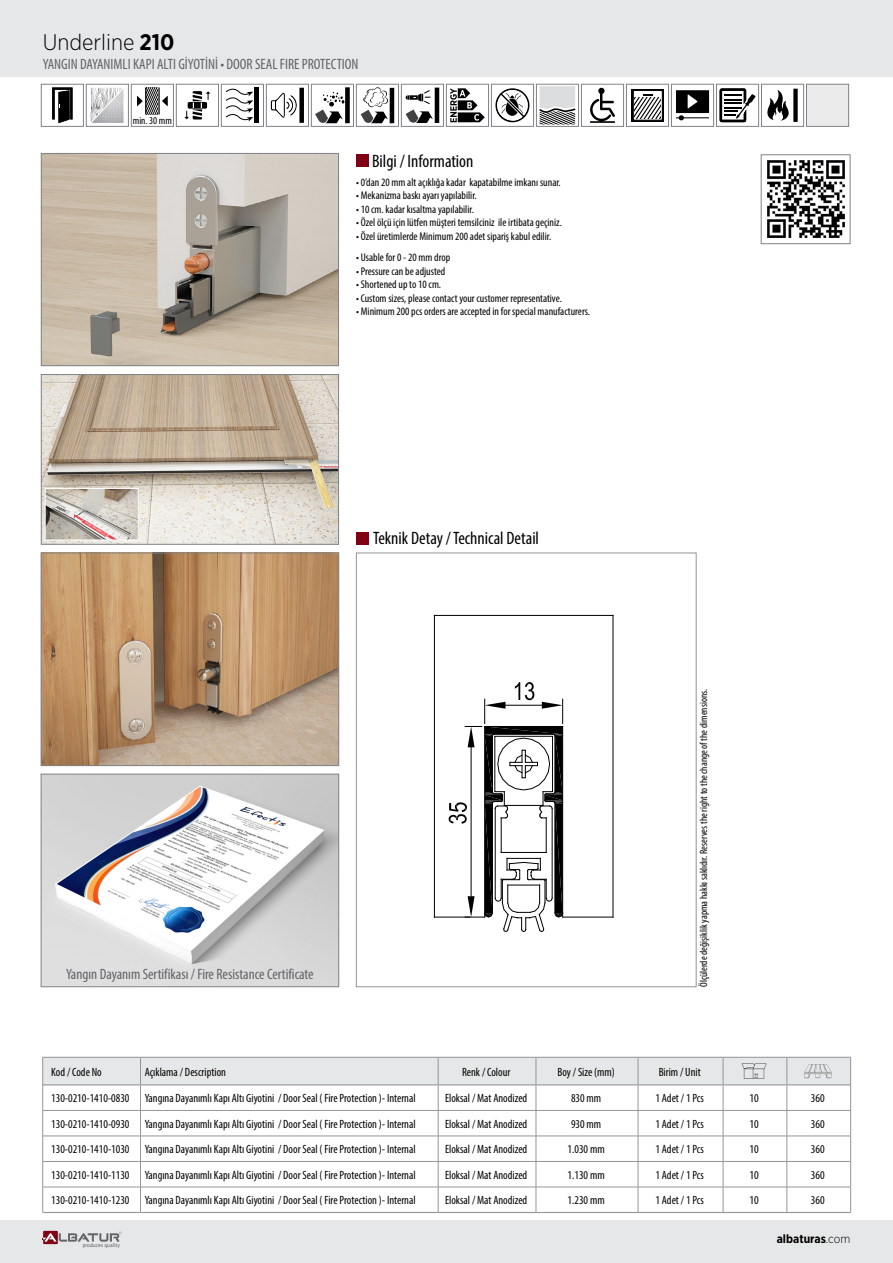
<style>
.page{position:relative;width:893px;height:1263px;background:#fff}
.page>*{position:absolute;margin:0;border:0;box-sizing:border-box;transform-origin:0 0}
.t1{font:300 22.5px "Gotham Narrow";color:#000}
.t2{font:condensed 18px "Myriad Pro";color:#000}
.t3{font:condensed 15px "Myriad Pro";color:#636466}
.t4{font:condensed 12px "Myriad Pro";color:#000}
.t5{font:700 12px "Gotham Narrow";color:#000}
.t6{font:condensed 11.25px "Myriad Pro";color:#000}
.t7{font:condensed 10.5px "Myriad Pro";color:#000}
.t8{font:5.55px "Klavika";color:#636466}
.s1{font-weight:700}
.s2{font-weight:300}
</style>
<div class="page">
<div style="left:761px;top:155px;width:89px;height:89px;border:1px solid #808285"></div>
<div style="left:0;top:1220px;width:893px;height:43px;background:#e6e7e8"></div>
<div style="left:0;top:0;width:893px;height:77px;background:#e6e7e8"></div>
<div style="left:43px;top:1231px;width:15px;height:13px;background:#820014"></div>
<svg style="left:42px;top:1231px;width:79px;height:11px"></svg>
<div style="left:806px;top:84px;width:43px;height:43px;background:#ebebec;border:1px solid #808285"></div>
<img style="left:43px;top:155px;width:294px;height:209px">
<div style="left:41px;top:153px;width:298px;height:213px;border:1px solid #808285"></div>
<hr style="left:434px;top:917px;width:51px;height:1px;background:#000">
<hr style="left:434px;top:615px;width:1px;height:302px;background:#000">
<hr style="left:434px;top:615px;width:179px;height:1px;background:#000">
<hr style="left:613px;top:615px;width:1px;height:302px;background:#000">
<hr style="left:563px;top:917px;width:50px;height:1px;background:#000">
<svg style="left:449px;top:682px;width:114px;height:250px"></svg>
<img style="left:43px;top:376px;width:294px;height:166px">
<div style="left:41px;top:374px;width:298px;height:170px;border:1px solid #808285"></div>
<img style="left:47px;top:490px;width:89px;height:48px">
<div style="left:45px;top:488px;width:93px;height:52px;border:1px solid #fff"></div>
<img style="left:767px;top:161px;width:77px;height:77px">
<img style="left:43px;top:555px;width:294px;height:209px">
<div style="left:41px;top:553px;width:298px;height:213px;border:1px solid #808285"></div>
<img style="left:43px;top:776px;width:294px;height:209px">
<div style="left:41px;top:774px;width:298px;height:213px;border:1px solid #808285"></div>
<svg style="left:225px;top:88px;width:28px;height:34px"></svg>
<hr style="left:255px;top:88px;width:4px;height:35px;background:#000">
<div style="left:221px;top:84px;width:43px;height:43px;border:1px solid #808285"></div>
<svg style="left:184px;top:91px;width:26px;height:29px"></svg>
<div style="left:176px;top:84px;width:43px;height:43px;border:1px solid #808285"></div>
<svg style="left:271px;top:88px;width:33px;height:35px"></svg>
<div style="left:266px;top:84px;width:43px;height:43px;border:1px solid #808285"></div>
<svg style="left:137px;top:88px;width:31px;height:26px"></svg>
<div style="left:131px;top:84px;width:43px;height:43px;border:1px solid #808285"></div>
<div style="left:41px;top:84px;width:43px;height:43px;border:1px solid #808285"></div>
<svg style="left:52px;top:87px;width:21px;height:36px"></svg>
<svg style="left:676px;top:90px;width:33px;height:30px"></svg>
<div style="left:671px;top:84px;width:43px;height:43px;border:1px solid #808285"></div>
<svg style="left:720px;top:88px;width:35px;height:34px"></svg>
<div style="left:716px;top:84px;width:43px;height:43px;border:1px solid #808285"></div>
<div style="left:632px;top:89px;width:32px;height:32px;background:#0e0e0e"></div>
<div style="left:633px;top:90px;width:29px;height:30px;background:#fff"></div>
<div style="left:633px;top:90px;width:29px;height:30px;border:1px solid #000"></div>
<svg style="left:634px;top:94px;width:27px;height:24px"></svg>
<div style="left:626px;top:84px;width:43px;height:43px;border:1px solid #808285"></div>
<div style="left:86px;top:84px;width:43px;height:43px;border:1px solid #808285"></div>
<svg style="left:90px;top:87px;width:34px;height:36px"></svg>
<div style="left:311px;top:84px;width:43px;height:43px;border:1px solid #808285"></div>
<svg style="left:315px;top:87px;width:35px;height:37px"></svg>
<div style="left:536px;top:84px;width:43px;height:43px;border:1px solid #808285"></div>
<svg style="left:539px;top:86px;width:37px;height:39px"></svg>
<div style="left:356px;top:84px;width:43px;height:43px;border:1px solid #808285"></div>
<svg style="left:361px;top:87px;width:33px;height:37px"></svg>
<div style="left:401px;top:84px;width:43px;height:43px;border:1px solid #808285"></div>
<svg style="left:405px;top:88px;width:34px;height:35px"></svg>
<div style="left:446px;top:84px;width:43px;height:43px;border:1px solid #808285"></div>
<svg style="left:450px;top:88px;width:35px;height:34px"></svg>
<div style="left:491px;top:84px;width:43px;height:43px;border:1px solid #808285"></div>
<svg style="left:495px;top:88px;width:34px;height:34px"></svg>
<div style="left:581px;top:84px;width:43px;height:43px;border:1px solid #808285"></div>
<svg style="left:590px;top:88px;width:25px;height:35px"></svg>
<div style="left:761px;top:84px;width:43px;height:43px;border:1px solid #808285"></div>
<svg style="left:767px;top:89px;width:31px;height:33px"></svg>
<div style="left:356px;top:155px;width:13px;height:12px;background:#820014"></div>
<div style="left:356px;top:532px;width:13px;height:12px;background:#820014"></div>
<div style="left:356px;top:553px;width:340px;height:434px;border:1px solid #939598"></div>
<hr style="left:43px;top:1212px;width:98px;height:1px;background:#939598">
<hr style="left:141px;top:1212px;width:297px;height:1px;background:#939598">
<hr style="left:438px;top:1212px;width:98px;height:1px;background:#939598">
<hr style="left:536px;top:1212px;width:102px;height:1px;background:#939598">
<hr style="left:638px;top:1212px;width:85px;height:1px;background:#939598">
<hr style="left:723px;top:1212px;width:64px;height:1px;background:#939598">
<hr style="left:787px;top:1212px;width:64px;height:1px;background:#939598">
<svg style="left:42px;top:1057px;width:809px;height:155px"></svg>
<h1 class="t1" style="left:43px;top:28px;width:133px">Underline <span class="s1">210</span></h1>
<p class="t3" style="left:43px;top:55px;width:317px">YANGIN DAYANIMLI KAPI ALTI GİYOTİNİ • DOOR SEAL FIRE PROTECTION</p>
<p class="t7" style="left:133px;top:114px;width:41px">min. 30 mm</p>
<h2 class="t2" style="left:372px;top:150px;width:103px">Bilgi / Information</h2>
<p class="t6" style="left:356px;top:175px;width:206px">• 0’dan 20 mm alt açıklığa kadar kapatabilme imkanı sunar.</p>
<p class="t6" style="left:356px;top:189px;width:122px">• Mekanizma baskı ayarı yapılabilir.</p>
<p class="t6" style="left:356px;top:202px;width:119px">• 10 cm. kadar kısaltma yapılabilir.</p>
<p class="t6" style="left:356px;top:216px;width:207px">• Özel ölçü için lütfen müşteri temsilciniz ile irtibata geçiniz.</p>
<p class="t6" style="left:356px;top:229px;width:197px">• Özel üretimlerde Minimum 200 adet sipariş kabul edilir.</p>
<p class="t6" style="left:356px;top:250px;width:95px">• Usable for 0 - 20 mm drop</p>
<p class="t6" style="left:356px;top:264px;width:91px">• Pressure can be adjusted</p>
<p class="t6" style="left:356px;top:277px;width:86px">• Shortened up to 10 cm.</p>
<p class="t6" style="left:356px;top:291px;width:207px">• Custom sizes, please contact your customer representative.</p>
<p class="t6" style="left:356px;top:304px;width:235px">• Minimum 200 pcs orders are accepted in for special manufacturers.</p>
<h2 class="t2" style="left:373px;top:527px;width:167px">Teknik Detay / Technical Detail</h2>
<p class="t3" style="left:66px;top:965px;width:249px">Yangın Dayanım Sertifikası / Fire Resistance Certificate</p>
<p class="t7" style="left:697px;top:987px;width:299px;rotate:-90deg">Ölçülerde değişiklik yapma hakkı saklıdır. Reserves the right to the change of the dimensions.</p>
<p class="t4" style="left:51px;top:1064px;width:52px">Kod / Code No</p>
<p class="t4" style="left:145px;top:1064px;width:83px">Açıklama / Description</p>
<p class="t4" style="left:462px;top:1064px;width:50px">Renk / Colour</p>
<p class="t4" style="left:557px;top:1064px;width:59px">Boy / Size (mm)</p>
<p class="t4" style="left:659px;top:1064px;width:44px">Birim / Unit</p>
<p class="t4" style="left:51px;top:1091px;width:80px">130-0210-1410-0830</p>
<p class="t4" style="left:145px;top:1091px;width:272px">Yangına Dayanımlı Kapı Altı Giyotini / Door Seal ( Fire Protection )- Internal</p>
<p class="t4" style="left:445px;top:1091px;width:84px">Eloksal / Mat Anodized</p>
<p class="t4" style="left:571px;top:1091px;width:32px">830 mm</p>
<p class="t4" style="left:655px;top:1091px;width:50px">1 Adet / 1 Pcs</p>
<p class="t4" style="left:749px;top:1091px;width:11px">10</p>
<p class="t4" style="left:811px;top:1091px;width:15px">360</p>
<p class="t4" style="left:51px;top:1116px;width:80px">130-0210-1410-0930</p>
<p class="t4" style="left:145px;top:1116px;width:272px">Yangına Dayanımlı Kapı Altı Giyotini / Door Seal ( Fire Protection )- Internal</p>
<p class="t4" style="left:445px;top:1116px;width:84px">Eloksal / Mat Anodized</p>
<p class="t4" style="left:571px;top:1116px;width:32px">930 mm</p>
<p class="t4" style="left:655px;top:1116px;width:50px">1 Adet / 1 Pcs</p>
<p class="t4" style="left:749px;top:1116px;width:11px">10</p>
<p class="t4" style="left:811px;top:1116px;width:15px">360</p>
<p class="t4" style="left:51px;top:1142px;width:80px">130-0210-1410-1030</p>
<p class="t4" style="left:145px;top:1142px;width:272px">Yangına Dayanımlı Kapı Altı Giyotini / Door Seal ( Fire Protection )- Internal</p>
<p class="t4" style="left:445px;top:1142px;width:84px">Eloksal / Mat Anodized</p>
<p class="t4" style="left:568px;top:1142px;width:39px">1.030 mm</p>
<p class="t4" style="left:655px;top:1142px;width:50px">1 Adet / 1 Pcs</p>
<p class="t4" style="left:749px;top:1142px;width:11px">10</p>
<p class="t4" style="left:811px;top:1142px;width:15px">360</p>
<p class="t4" style="left:51px;top:1167px;width:80px">130-0210-1410-1130</p>
<p class="t4" style="left:145px;top:1167px;width:272px">Yangına Dayanımlı Kapı Altı Giyotini / Door Seal ( Fire Protection )- Internal</p>
<p class="t4" style="left:445px;top:1167px;width:84px">Eloksal / Mat Anodized</p>
<p class="t4" style="left:568px;top:1167px;width:39px">1.130 mm</p>
<p class="t4" style="left:655px;top:1167px;width:50px">1 Adet / 1 Pcs</p>
<p class="t4" style="left:749px;top:1167px;width:11px">10</p>
<p class="t4" style="left:811px;top:1167px;width:15px">360</p>
<p class="t4" style="left:51px;top:1193px;width:80px">130-0210-1410-1230</p>
<p class="t4" style="left:145px;top:1193px;width:272px">Yangına Dayanımlı Kapı Altı Giyotini / Door Seal ( Fire Protection )- Internal</p>
<p class="t4" style="left:445px;top:1193px;width:84px">Eloksal / Mat Anodized</p>
<p class="t4" style="left:568px;top:1193px;width:39px">1.230 mm</p>
<p class="t4" style="left:655px;top:1193px;width:50px">1 Adet / 1 Pcs</p>
<p class="t4" style="left:749px;top:1193px;width:11px">10</p>
<p class="t4" style="left:811px;top:1193px;width:15px">360</p>
<p class="t8" style="left:83px;top:1242px;width:39px">produces quality</p>
<p class="t5" style="left:777px;top:1231px;width:75px">albaturas<span class="s2">.com</span></p>
</div>
